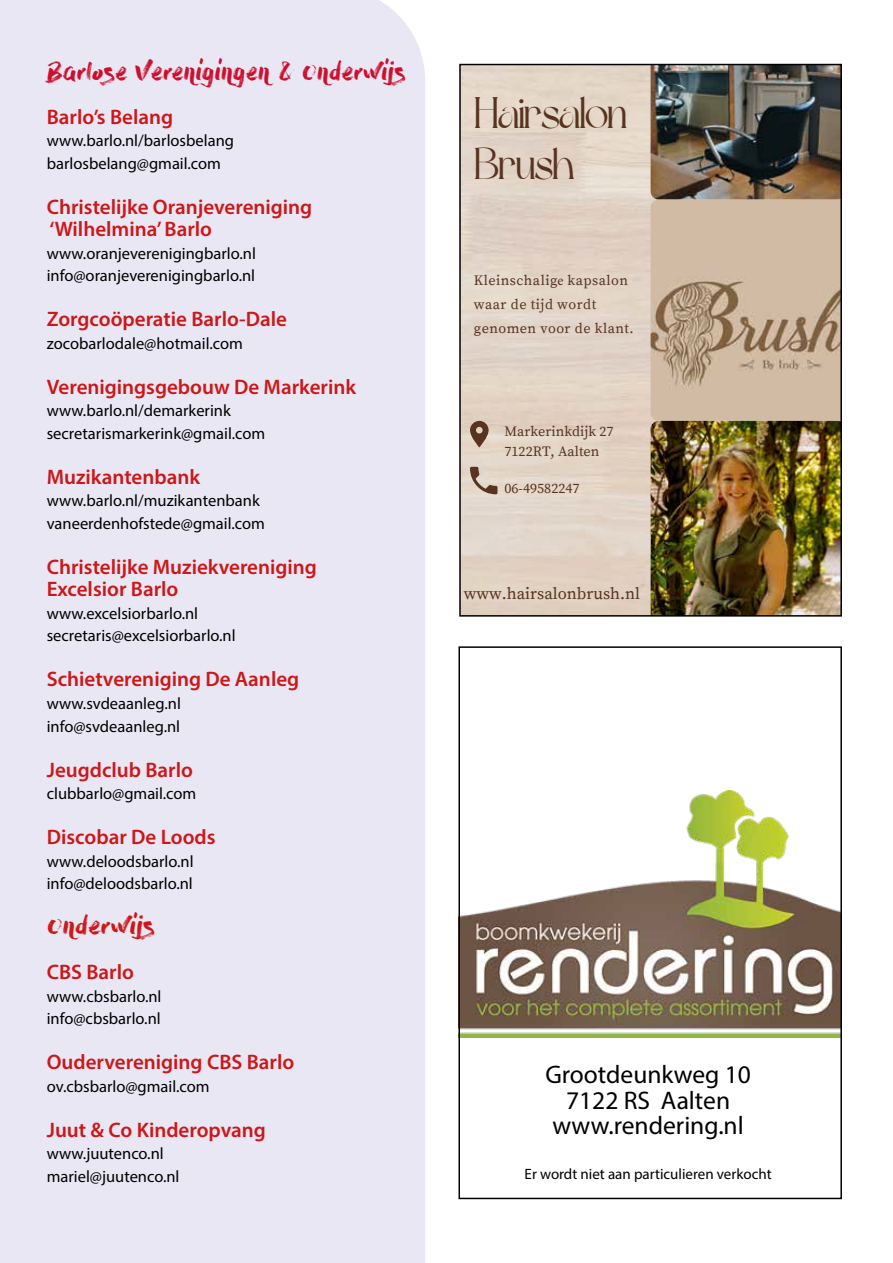
<style>
.page{position:relative;width:893px;height:1263px;background:#fff}
.page>*{position:absolute;margin:0;border:0;box-sizing:border-box;transform-origin:0 0}
.t1{font:43.95px/51.3px "Dream Avenue";letter-spacing:-.04em;color:#573320}
.t2{font:25.5px/25.5px "Myriad Pro";color:#000;text-align:center}
.t3{font:25.5px "Dry Brush";letter-spacing:-.015em;color:#ce0e2d;scale:.96 1}
.t4{font:25.5px "Dry Brush";letter-spacing:-.015em;color:#cd1719}
.t5{font:600 21px/22.5px "Myriad Pro";color:#cd1719}
.t6{font:16.5px/22.5px "Myriad Pro";color:#000}
.t7{font:16.5px "Source Serif Pro";color:#573320}
.t8{font:15px "Myriad Pro";color:#000}
.t9{font:14.1px/23.7px "Source Serif Pro";letter-spacing:.035em;color:#573320}
.t10{font:14.1px/19.8px "Source Serif Pro";color:#573320}
.s1{font-family:"Minion Pro"}
</style>
<div class="page">
<div style="left:0;top:0;width:425px;height:1263px;background:#e9e7f4"></div>
<img style="left:461px;top:791px;width:378px;height:246px">
<div style="left:458px;top:646px;width:384px;height:553px;border:2px solid #000"></div>
<img style="left:462px;top:67px;width:189px;height:547px">
<svg style="left:470px;top:421px;width:18px;height:26px"></svg>
<svg style="left:470px;top:467px;width:27px;height:27px"></svg>
<img style="left:651px;top:67px;width:188px;height:547px">
<div style="left:459px;top:64px;width:383px;height:553px;border:2px solid #000"></div>
<h2 class="t3" style="left:47px;top:57px;width:376px">Barlose Verenigingen &amp; Onderwijs</h2>
<p class="t5" style="left:47px;top:105px;width:128px">Barlo’s Belang</p>
<p class="t6" style="left:47px;top:129px;width:189px">www.barlo.nl/barlosbelang barlosbelang@gmail.com</p>
<p class="t5" style="left:47px;top:195px;width:267px">Christelijke Oranjevereniging ‘Wilhelmina’ Barlo</p>
<p class="t6" style="left:47px;top:242px;width:211px">www.oranjeverenigingbarlo.nl info@oranjeverenigingbarlo.nl</p>
<p class="t5" style="left:47px;top:308px;width:242px">Zorgcoöperatie Barlo-Dale</p>
<p class="t6" style="left:47px;top:332px;width:198px">zocobarlodale@hotmail.com</p>
<p class="t5" style="left:47px;top:375px;width:311px">Verenigingsgebouw De Markerink</p>
<p class="t6" style="left:47px;top:399px;width:220px">www.barlo.nl/demarkerink secretarismarkerink@gmail.com</p>
<p class="t5" style="left:47px;top:465px;width:155px">Muzikantenbank</p>
<p class="t6" style="left:47px;top:489px;width:220px">www.barlo.nl/muzikantenbank vaneerdenhofstede@gmail.com</p>
<p class="t5" style="left:47px;top:555px;width:272px">Christelijke Muziekvereniging<br>Excelsior Barlo</p>
<p class="t6" style="left:47px;top:602px;width:190px">www.excelsiorbarlo.nl secretaris@excelsiorbarlo.nl</p>
<p class="t5" style="left:47px;top:668px;width:254px">Schietvereniging De Aanleg</p>
<p class="t6" style="left:47px;top:692px;width:136px">www.svdeaanleg.nl info@svdeaanleg.nl</p>
<p class="t5" style="left:47px;top:758px;width:148px">Jeugdclub Barlo</p>
<p class="t6" style="left:47px;top:782px;width:151px">clubbarlo@gmail.com</p>
<p class="t5" style="left:47px;top:825px;width:170px">Discobar De Loods</p>
<p class="t6" style="left:47px;top:849px;width:148px">www.deloodsbarlo.nl info@deloodsbarlo.nl</p>
<h2 class="t4" style="left:47px;top:910px;width:110px">Onderwijs</h2>
<p class="t5" style="left:47px;top:960px;width:89px">CBS Barlo</p>
<p class="t6" style="left:47px;top:984px;width:116px">www.cbsbarlo.nl info@cbsbarlo.nl</p>
<p class="t5" style="left:47px;top:1050px;width:249px">Oudervereniging CBS Barlo</p>
<p class="t6" style="left:47px;top:1074px;width:164px">ov.cbsbarlo@gmail.com</p>
<p class="t5" style="left:47px;top:1118px;width:221px">Juut &amp; Co Kinderopvang</p>
<p class="t6" style="left:47px;top:1142px;width:134px">www.juutenco.nl mariel@juutenco.nl</p>
<h1 class="t1" style="left:474px;top:89px;width:155px">Hairsalon<br>Brush</h1>
<p class="t9" style="left:474px;top:269px;width:161px">Kleinschalig<span class="s1">e</span> kapsalon waar de tijd wordt genomen voor de klant.</p>
<p class="t10" style="left:504px;top:422px;width:111px">Markerinkdijk 27<br>7122RT, Aalten</p>
<p class="t10" style="left:504px;top:479px;width:77px">06-49582247</p>
<p class="t7" style="left:464px;top:584px;width:178px">www.hairsalonbrush.nl</p>
<h2 class="t2" style="left:545px;top:1061px;width:207px">Grootdeunkweg 10<br>7122 RS Aalten www.rendering.nl</h2>
<p class="t8" style="left:525px;top:1165px;width:249px">Er wordt niet aan particulieren verkocht</p>
</div>
